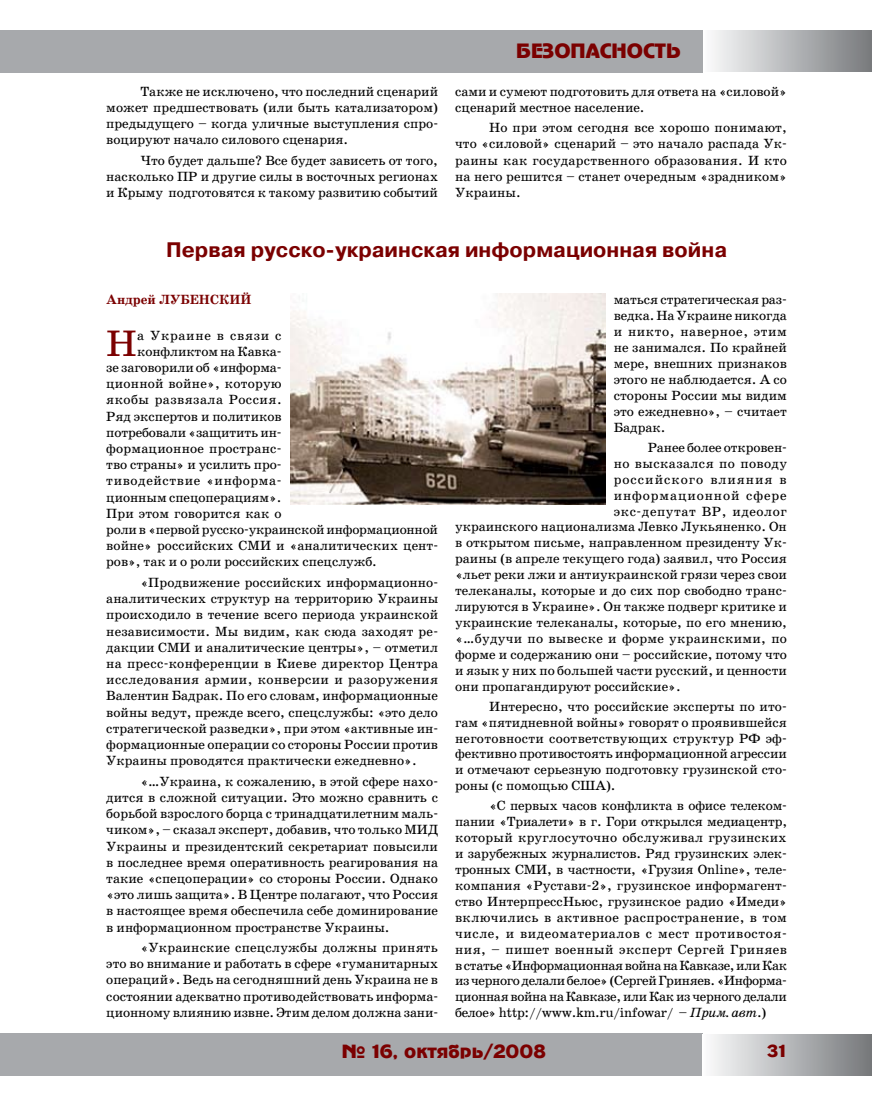
<style>
.page{position:relative;width:872px;height:1106px;background:#fff}
.page>*{position:absolute;margin:0;border:0;box-sizing:border-box;transform-origin:0 0}
.t1{font:37.35px "School Book C";color:#7b0000}
.t2{font:700 21px "Pragmatica C";color:#7b0000}
.t3{font:19.5px "Adver Gothic";color:#7b0000}
.t4{font:18px "Adver Gothic";color:#7b0000}
.t5{font:16.5px "Adver Gothic";color:#7b0000}
.t6{font:13.5px/16.2px "School Book C";color:#000;text-align:justify}
.t7{font:13.5px "School Book C";letter-spacing:.045em;color:#000}
.t8{font:13.5px "School Book C";letter-spacing:.02em;color:#000}
.t9{font:13.5px "School Book C";letter-spacing:.035em;color:#000}
.t10{font:13.5px "School Book C";letter-spacing:.03em;color:#000}
.t11{font:13.5px "School Book C";letter-spacing:.07em;color:#000}
.t12{font:13.5px "School Book C";letter-spacing:.065em;color:#000}
.t13{font:700 13.5px "School Book C";color:#7b0000}
.t14{font:13.5px "School Book C";letter-spacing:.05em;color:#000}
.s1{font-style:italic}
</style>
<div class="page">
<div style="left:0;top:1033px;width:702px;height:43px;background:#a7a9ac"></div>
<div style="left:0;top:30px;width:702px;height:42px;background:#a7a9ac"></div>
<div style="left:702px;top:1034px;width:170px;height:41px;background:linear-gradient(to right,#fcfdfe,#75787b)"></div>
<div style="left:703px;top:31px;width:169px;height:40px;background:linear-gradient(to right,#fcfcfd,#77797c)"></div>
<img style="left:290px;top:294px;width:315px;height:210px">
<p class="t6" style="left:106px;top:83px;width:333px;text-indent:34px">Также не исключено, что последний сценарий может предшествовать (или быть катализатором) предыдущего – когда уличные выступления спро&shy;воцируют начало силового сценария.</p>
<p class="t6" style="left:106px;top:152px;width:333px;text-indent:34px">Что будет дальше? Все будет зависеть от того, насколько ПР и другие силы в восточных регионах и Крыму подготовятся к такому развитию событий</p>
<h3 class="t3" style="left:516px;top:40px;width:166px">безопасность</h3>
<p class="t6" style="left:455px;top:83px;width:333px">сами и сумеют подготовить для ответа на «силовой» сценарий местное население.</p>
<p class="t6" style="left:455px;top:120px;width:333px;text-indent:34px">Но при этом сегодня все хорошо понимают, что «силовой» сценарий – это начало распада Ук&shy;раины как государственного образования. И кто на него решится – станет очередным «зрадником» Украины.</p>
<h2 class="t2" style="left:166px;top:238px;width:562px">Первая русско-украинская информационная война</h2>
<p class="t13" style="left:106px;top:292px;width:135px">Андрей ЛУБЕНСКИЙ</p>
<h1 class="t1" style="left:106px;top:323px;width:32px">Н</h1>
<p class="t14" style="left:137px;top:328px;width:146px">а Украине в связи с</p>
<p class="t6" style="left:614px;top:292px;width:175px">маться стратегическая раз&shy;ведка. На Украине никогда и никто, наверное, этим не занимался. По крайней мере, внешних признаков этого не наблюдается. А со стороны России мы видим это ежедневно», – считает Бадрак.</p>
<p class="t6" style="left:648px;top:439px;width:141px">Ранее более откровен-</p>
<p class="t10" style="left:614px;top:456px;width:175px">но высказался по поводу</p>
<p class="t11" style="left:614px;top:472px;width:175px">российского влияния в</p>
<p class="t12" style="left:614px;top:488px;width:174px">информационной сфере</p>
<p class="t7" style="left:614px;top:504px;width:175px">экс-депутат ВР, идеолог</p>
<p class="t6" style="left:455px;top:519px;width:333px">украинского национализма Левко Лукьяненко. Он</p>
<p class="t6" style="left:455px;top:535px;width:333px">в открытом письме, направленном президенту Ук-</p>
<p class="t6" style="left:455px;top:551px;width:333px">раины (в апреле текущего года) заявил, что Россия</p>
<p class="t6" style="left:455px;top:566px;width:333px">«льет реки лжи и антиукраинской грязи через свои</p>
<p class="t6" style="left:455px;top:582px;width:333px">телеканалы, которые и до сих пор свободно транс-</p>
<p class="t6" style="left:455px;top:598px;width:333px">лируются в Украине». Он также подверг критике и</p>
<p class="t6" style="left:455px;top:614px;width:333px">украинские телеканалы, которые, по его мнению,</p>
<p class="t8" style="left:455px;top:631px;width:333px">«…будучи по вывеске и форме украинскими, по</p>
<p class="t6" style="left:455px;top:646px;width:333px">форме и содержанию они – российские, потому что</p>
<p class="t6" style="left:455px;top:662px;width:333px">и язык у них по большей части русский, и ценности</p>
<p class="t6" style="left:455px;top:678px;width:227px">они пропагандируют российские».</p>
<p class="t6" style="left:455px;top:698px;width:333px;text-indent:34px">Интересно, что российские эксперты по ито&shy;гам «пятидневной войны» говорят о проявившейся неготовности соответствующих структур РФ эф&shy;фективно противостоять информационной агрессии и отмечают серьезную подготовку грузинской сто&shy;роны (с помощью США).</p>
<p class="t6" style="left:455px;top:798px;width:333px;text-indent:34px">«С первых часов конфликта в офисе телеком&shy;пании «Триалети» в г. Гори открылся медиацентр, который круглосуточно обслуживал грузинских и зарубежных журналистов. Ряд грузинских элек&shy;тронных СМИ, в частности, «Грузия Online», теле&shy;компания «Рустави-2», грузинское информагент&shy;ство ИнтерпрессНьюс, грузинское радио «Имеди» включились в активное распространение, в том числе, и видеоматериалов с мест противостоя&shy;ния, – пишет военный эксперт Сергей Гриняев в статье «Информационная война на Кавказе, или Как из черного делали белое» (Сергей Гриняев. «Информа&shy;ционная война на Кавказе, или Как из черного делали белое» http://www.km.ru/infowar/ – <span class="s1">Прим. авт</span>.)</p>
<p class="t6" style="left:137px;top:343px;width:146px">конфликтом на Кавка-</p>
<p class="t6" style="left:106px;top:359px;width:177px">зе заговорили об «информа-</p>
<p class="t6" style="left:106px;top:376px;width:177px">ционной войне», которую</p>
<p class="t9" style="left:106px;top:392px;width:177px">якобы развязала Россия.</p>
<p class="t6" style="left:106px;top:408px;width:177px">Ряд экспертов и политиков</p>
<p class="t6" style="left:106px;top:424px;width:177px">потребовали «защитить ин-</p>
<p class="t6" style="left:106px;top:440px;width:177px">формационное пространс-</p>
<p class="t6" style="left:106px;top:457px;width:177px">тво страны» и усилить про-</p>
<p class="t7" style="left:106px;top:473px;width:177px">тиводействие «информа-</p>
<p class="t6" style="left:106px;top:489px;width:177px">ционным спецоперациям».</p>
<p class="t6" style="left:106px;top:505px;width:177px">При этом говорится как о</p>
<p class="t6" style="left:106px;top:521px;width:333px">роли в «первой русско-украинской информационной</p>
<p class="t6" style="left:106px;top:538px;width:333px">войне» российских СМИ и «аналитических цент-</p>
<p class="t6" style="left:106px;top:554px;width:272px">ров», так и о роли российских спецслужб.</p>
<p class="t6" style="left:106px;top:574px;width:333px;text-indent:34px">«Продвижение российских информационно&shy;аналитических структур на территорию Украины происходило в течение всего периода украинской независимости. Мы видим, как сюда заходят ре&shy;дакции СМИ и аналитические центры», – отметил на пресс-конференции в Киеве директор Центра исследования армии, конверсии и разоружения Валентин Бадрак. По его словам, информационные войны ведут, прежде всего, спецслужбы: «это дело стратегической разведки», при этом «активные ин&shy;формационные операции со стороны России против Украины проводятся практически ежедневно».</p>
<p class="t6" style="left:106px;top:773px;width:333px;text-indent:34px">«…Украина, к сожалению, в этой сфере нахо&shy;дится в сложной ситуации. Это можно сравнить с борьбой взрослого борца с тринадцатилетним маль&shy;чиком», – сказал эксперт, добавив, что только МИД Украины и президентский секретариат повысили в последнее время оперативность реагирования на такие «спецоперации» со стороны России. Однако «это лишь защита». В Центре полагают, что Россия в настоящее время обеспечила себе доминирование в информационном пространстве Украины.</p>
<p class="t6" style="left:106px;top:939px;width:333px;text-indent:34px">«Украинские спецслужбы должны принять это во внимание и работать в сфере «гуманитарных операций». Ведь на сегодняшний день Украина не в состоянии адекватно противодействовать информа&shy;ционному влиянию извне. Этим делом должна зани-</p>
<h3 class="t4" style="left:342px;top:1041px;width:205px">№ 16, октябрь/2008</h3>
<p class="t5" style="left:767px;top:1042px;width:10px">31</p>
</div>
